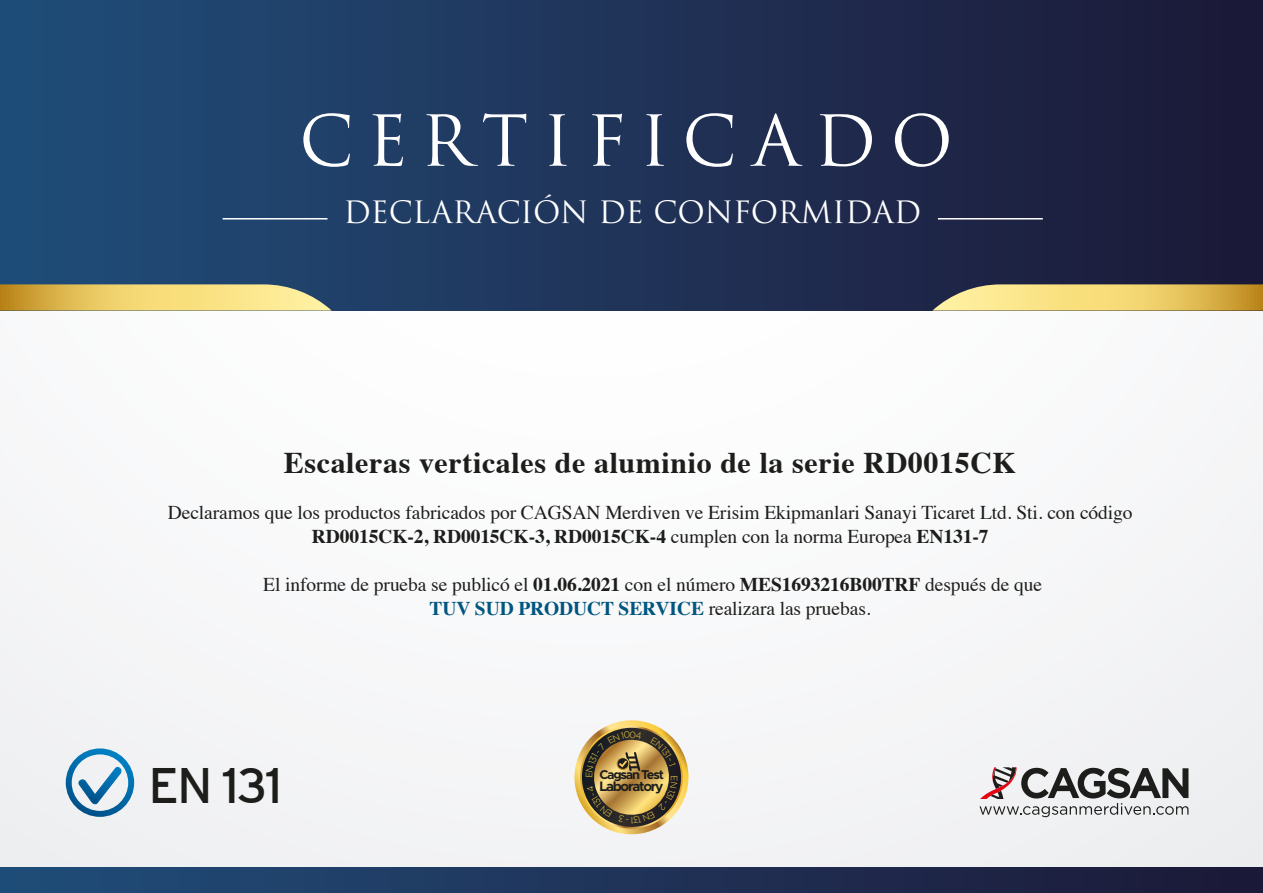
<style>
.page{position:relative;width:1263px;height:893px;background:#f7f7f9}
.page>*{position:absolute;margin:0;border:0;box-sizing:border-box;transform-origin:0 0}
.t1{font:68.4px "Trajan Pro 3";letter-spacing:.195em;color:#fff}
.t2{font:49.8px "Interstate";color:#1d1d1b}
.t3{font:700 30px "Times";letter-spacing:.02em;color:#1d1d1b}
.t4{font:30px "Trajan Pro 3";color:#fff}
.t5{font:19.5px/24px "Times";letter-spacing:-.005em;color:#1d1d1b;text-align:center}
.t6{font:700 13.8px "Metropolis";letter-spacing:-.09em;color:#1d1d1b}
.t7{font:700 12.9px "Metropolis";letter-spacing:-.09em;color:#1d1d1b}
.s1{font-weight:700}
.s2{font-weight:700;color:#005680}
</style>
<div class="page">
<div style="left:0;top:0;width:1263px;height:311px;background:linear-gradient(to right,#204e7a,#1d1836)"></div>
<svg style="left:0;top:284px;width:332px;height:27px;background:#d9c26d"></svg>
<svg style="left:932px;top:284px;width:331px;height:27px;background:#d9bf6a"></svg>
<div style="left:0;top:868px;width:1263px;height:25px;background:linear-gradient(to right,#204e7a,#1d1836)"></div>
<hr style="left:223px;top:218px;width:104px;height:2px;background:#fff">
<hr style="left:938px;top:218px;width:105px;height:2px;background:#fff">
<svg style="left:979px;top:767px;width:209px;height:50px"></svg>
<svg style="left:66px;top:748px;width:68px;height:69px"></svg>
<svg style="left:574px;top:720px;width:115px;height:115px"></svg>
<h1 class="t1" style="left:299px;top:94px;width:655px">CERTIFICADO</h1>
<h3 class="t4" style="left:343px;top:191px;width:579px">DECLARACIÓN DE CONFORMIDAD</h3>
<h3 class="t3" style="left:284px;top:434px;width:733px">Escaleras verticales de aluminio de la serie RD0015CK</h3>
<p class="t5" style="left:168px;top:499px;width:966px">Declaramos que los productos fabricados por CAGSAN Merdiven ve Erisim Ekipmanlari Sanayi Ticaret Ltd. Sti. con código<br><span class="s1">RD0015CK-2, RD0015CK-3, RD0015CK-4</span> cumplen con la norma Europea <span class="s1">EN131-7</span></p>
<p class="t5" style="left:263px;top:571px;width:780px">El informe de prueba se publicó el <span class="s1">01.06.2021</span> con el número <span class="s1">MES1693216B00TRF</span> después de que<br><span class="s2">TUV SUD PRODUCT SERVICE</span> realizara las pruebas.</p>
<h2 class="t2" style="left:148px;top:757px;width:136px">EN 131</h2>
<p class="t7" style="left:599px;top:767px;width:66px">Cagsan Test</p>
<p class="t6" style="left:599px;top:778px;width:66px">Laboratory</p>
</div>
